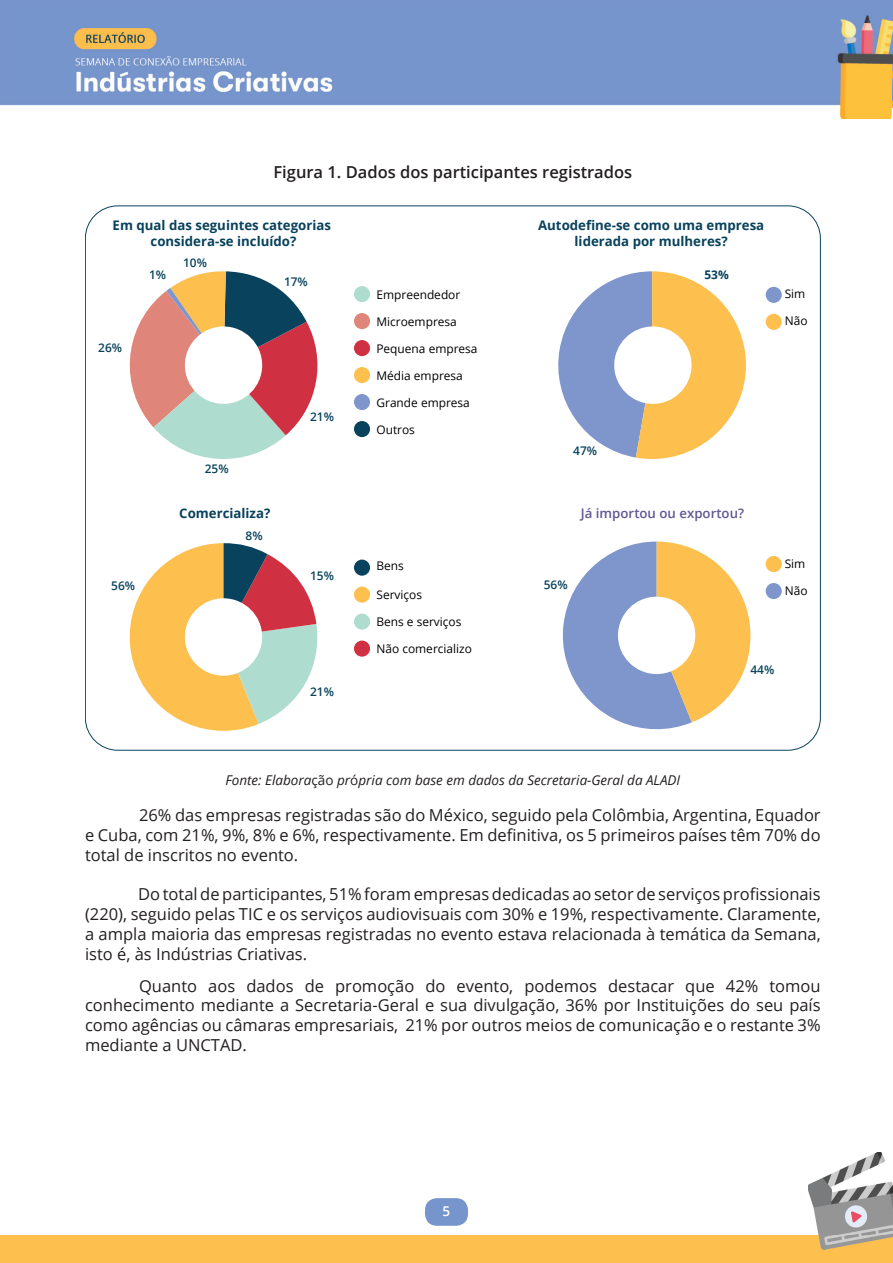
<style>
.page{position:relative;width:893px;height:1263px;background:#fff}
.page>*{position:absolute;margin:0;border:0;box-sizing:border-box;transform-origin:0 0}
.t1{font:16.5px/19.8px "Open Sans";color:#231f20;text-align:justify}
.t2{font:600 16.5px "Open Sans";color:#231f20}
.t3{font:italic 13.5px "Open Sans";color:#231f20}
.t4{font:600 13.5px "Open Sans";color:#fff}
.t5{font:700 13.2px/15.9px "Open Sans";color:#08425c;text-align:center}
.t6{font:600 13.2px "Open Sans";color:#615794}
.t7{font:11.85px "Open Sans";color:#000001}
.t8{font:600 11.85px "Open Sans";color:#08425c}
.t9{font:700 11.85px "Open Sans";color:#08425c}
.s1{font-style:normal}
</style>
<div class="page">
<div style="left:425px;top:1198px;width:43px;height:28px;background:#7695cc;border-radius:12px"></div>
<div style="left:0;top:1235px;width:893px;height:28px;background:#fdbf4d"></div>
<img style="left:808px;top:1152px;width:85px;height:97px">
<img style="left:0;top:0;width:893px;height:119px">
<svg style="left:562px;top:541px;width:188px;height:189px"></svg>
<svg style="left:129px;top:543px;width:189px;height:188px"></svg>
<div style="left:354px;top:286px;width:16px;height:16px;background:#aedccf;border-radius:50%"></div>
<div style="left:354px;top:313px;width:16px;height:16px;background:#e08579;border-radius:50%"></div>
<div style="left:354px;top:340px;width:16px;height:16px;background:#cf3142;border-radius:50%"></div>
<div style="left:354px;top:367px;width:16px;height:16px;background:#fdbf4d;border-radius:50%"></div>
<div style="left:354px;top:394px;width:16px;height:16px;background:#7f96cc;border-radius:50%"></div>
<div style="left:354px;top:421px;width:16px;height:16px;background:#08425c;border-radius:50%"></div>
<div style="left:354px;top:560px;width:16px;height:16px;background:#08425c;border-radius:50%"></div>
<div style="left:354px;top:587px;width:16px;height:16px;background:#fdbf4d;border-radius:50%"></div>
<div style="left:354px;top:614px;width:16px;height:16px;background:#aedccf;border-radius:50%"></div>
<div style="left:354px;top:640px;width:16px;height:17px;background:#cf3142;border-radius:50%"></div>
<div style="left:766px;top:287px;width:16px;height:16px;background:#7f96cc;border-radius:50%"></div>
<div style="left:766px;top:314px;width:16px;height:16px;background:#fdbf4d;border-radius:50%"></div>
<div style="left:766px;top:556px;width:16px;height:16px;background:#fdbf4d;border-radius:50%"></div>
<div style="left:766px;top:583px;width:16px;height:16px;background:#7f96cc;border-radius:50%"></div>
<svg style="left:129px;top:271px;width:189px;height:188px"></svg>
<div style="left:185px;top:326px;width:77px;height:78px;background:#fff;border-radius:50%"></div>
<svg style="left:558px;top:271px;width:188px;height:188px"></svg>
<div style="left:614px;top:326px;width:77px;height:78px;background:#fff;border-radius:50%"></div>
<div style="left:185px;top:598px;width:77px;height:78px;background:#fff;border-radius:50%"></div>
<div style="left:618px;top:597px;width:77px;height:77px;background:#fff;border-radius:50%"></div>
<p class="t2" style="left:273px;top:161px;width:360px">Figura 1. Dados dos participantes registrados</p>
<p class="t5" style="left:113px;top:217px;width:220px">Em qual das seguintes categorias considera-se incluído?</p>
<p class="t5" style="left:538px;top:217px;width:228px">Autodefine-se como uma empresa liderada por mulheres?</p>
<p class="t8" style="left:98px;top:340px;width:25px">26%</p>
<p class="t8" style="left:111px;top:578px;width:25px">56%</p>
<p class="t8" style="left:149px;top:267px;width:19px">1%</p>
<p class="t8" style="left:183px;top:254px;width:25px">10%</p>
<p class="t8" style="left:205px;top:460px;width:25px">25%</p>
<p class="t8" style="left:284px;top:274px;width:25px">17%</p>
<p class="t8" style="left:310px;top:409px;width:25px">21%</p>
<p class="t7" style="left:376px;top:286px;width:85px">Empreendedor</p>
<p class="t7" style="left:376px;top:313px;width:82px">Microempresa</p>
<p class="t7" style="left:376px;top:340px;width:103px">Pequena empresa</p>
<p class="t7" style="left:376px;top:367px;width:88px">Média empresa</p>
<p class="t7" style="left:376px;top:394px;width:95px">Grande empresa</p>
<p class="t7" style="left:376px;top:421px;width:40px">Outros</p>
<p class="t8" style="left:573px;top:443px;width:25px">47%</p>
<p class="t9" style="left:704px;top:267px;width:26px">53%</p>
<p class="t7" style="left:785px;top:286px;width:22px">Sim</p>
<p class="t7" style="left:785px;top:313px;width:24px">Não</p>
<p class="t5" style="left:179px;top:505px;width:93px">Comercializa?</p>
<p class="t6" style="left:581px;top:504px;width:165px">Já importou ou exportou?</p>
<p class="t8" style="left:246px;top:527px;width:19px">8%</p>
<p class="t8" style="left:310px;top:567px;width:25px">15%</p>
<p class="t8" style="left:310px;top:683px;width:25px">21%</p>
<p class="t7" style="left:376px;top:558px;width:29px">Bens</p>
<p class="t7" style="left:376px;top:587px;width:47px">Serviços</p>
<p class="t7" style="left:376px;top:614px;width:87px">Bens e serviços</p>
<p class="t7" style="left:376px;top:641px;width:97px">Não comercializo</p>
<p class="t8" style="left:544px;top:577px;width:25px">56%</p>
<p class="t8" style="left:750px;top:662px;width:25px">44%</p>
<p class="t7" style="left:785px;top:556px;width:22px">Sim</p>
<p class="t7" style="left:785px;top:583px;width:24px">Não</p>
<p class="t3" style="left:226px;top:771px;width:456px">Fonte: Elabora<span class="s1">ção</span> pr<span class="s1">ó</span>pria com base em dados da Secretaria-Geral da ALADI</p>
<p class="t1" style="left:85px;top:805px;width:737px;text-indent:54px">26% das empresas registradas são do México, seguido pela Colômbia, Argentina, Equador e Cuba, com 21%, 9%, 8% e 6%, respectivamente. Em definitiva, os 5 primeiros países têm 70% do total de inscritos no evento.</p>
<p class="t1" style="left:85px;top:884px;width:737px;text-indent:53px">Do total de participantes, 51% foram empresas dedicadas ao setor de serviços profissionais (220), seguido pelas TIC e os serviços audiovisuais com 30% e 19%, respectivamente. Claramente, a ampla maioria das empresas registradas no evento estava relacionada à temática da Semana, isto é, às Indústrias Criativas.</p>
<p class="t1" style="left:85px;top:975px;width:737px;text-indent:54px">Quanto aos dados de promoção do evento, podemos destacar que 42% tomou conhecimento mediante a Secretaria-Geral e sua divulgação, 36% por Instituições do seu país como agências ou câmaras empresariais, 21% por outros meios de comunicação e o restante 3% mediante a UNCTAD.</p>
<p class="t4" style="left:443px;top:1202px;width:9px">5</p>
</div>
